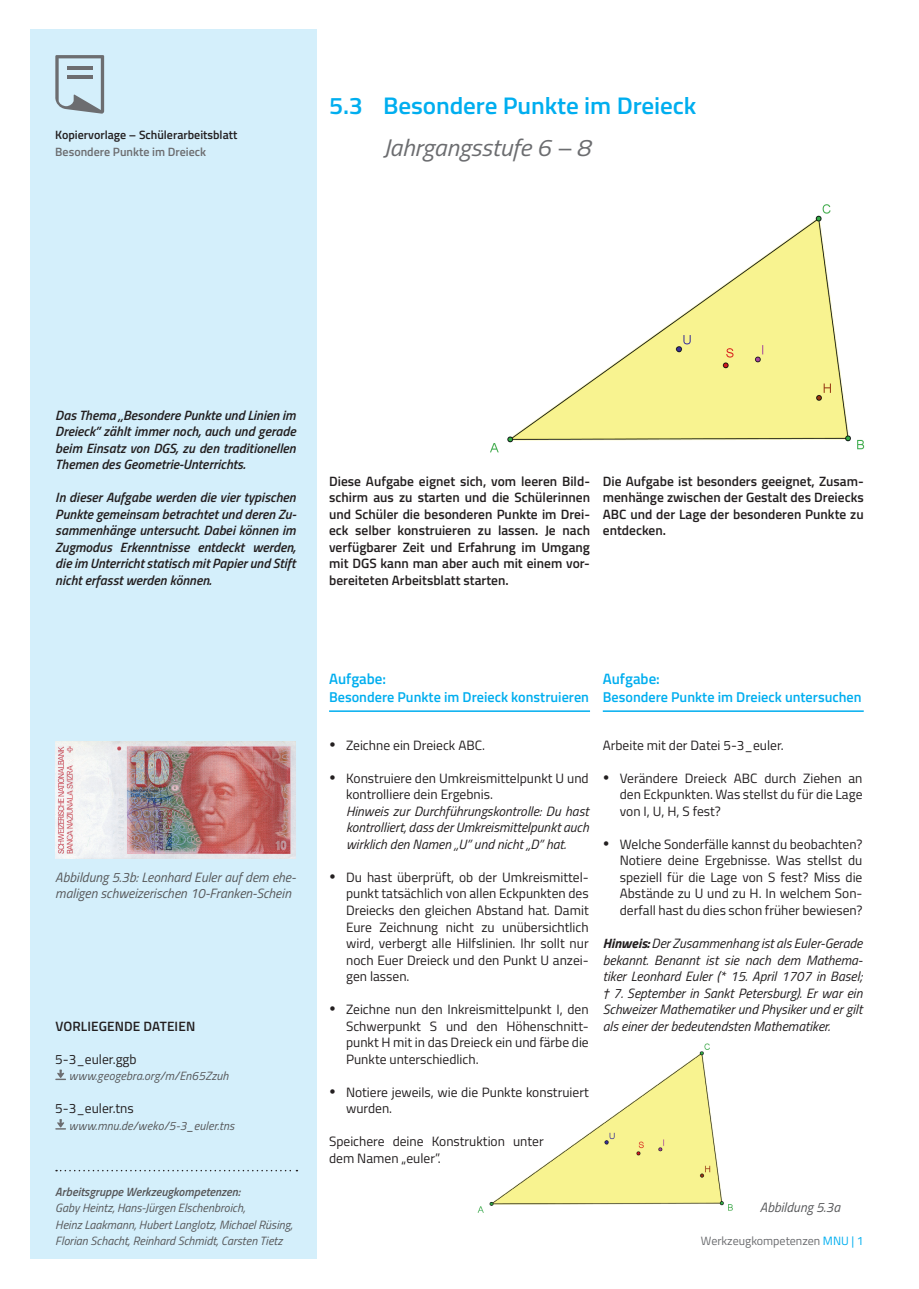
<style>
.page{position:relative;width:919px;height:1289px;background:#fff}
.page>*{position:absolute;margin:0;border:0;box-sizing:border-box;transform-origin:0 0}
.t1{font:600 24px "Titillium Web";letter-spacing:-.005em;color:#00aeef;scale:1.05 1}
.t2{font:italic 24px "Titillium Web";letter-spacing:-.005em;color:#6c6d70;scale:1.05 1}
.t3{font:600 15px "Titillium Web";color:#00aeef}
.t4{font:600 14.25px "Titillium Web";color:#00aeef}
.t5{font:13.5px/16.5px "Titillium Web";color:#231f20;text-align:justify}
.t6{font:600 13.5px/16.5px "Titillium Web";color:#231f20;text-align:justify}
.t7{font:italic 13.5px/16.5px "Titillium Web";color:#231f20;text-align:justify}
.t8{font:italic 600 13.5px/16.5px "Titillium Web";color:#231f20;text-align:justify}
.t9{font:italic 13.5px/16.5px "Titillium Web";color:#57585a}
.t10{font:italic 12px/16.5px "Titillium Web";color:#57585a}
.t11{font:italic 600 12px "Titillium Web";color:#57585a}
.t12{font:600 12px "Titillium Web";color:#231f20}
.t13{font:12px "Titillium Web";color:#6c6d70}
.t14{font:600 12px "Titillium Web";color:#6c6d70}
.s1{font-weight:700}
.s2{color:#00aeef}
</style>
<div class="page">
<div style="left:30px;top:30px;width:286px;height:1229px;background:#d4effb"></div>
<svg style="left:56px;top:1169px;width:241px;height:2px"></svg>
<svg style="left:55px;top:55px;width:49px;height:59px"></svg>
<hr style="left:67px;top:67px;width:25px;height:3px;background:#6c6d70">
<hr style="left:67px;top:75px;width:25px;height:4px;background:#6c6d70">
<svg style="left:55px;top:1069px;width:11px;height:11px"></svg>
<svg style="left:55px;top:1119px;width:11px;height:10px"></svg>
<img style="left:55px;top:741px;width:241px;height:117px">
<hr style="left:329px;top:710px;width:261px;height:2px;background:#00aeef">
<hr style="left:602px;top:710px;width:261px;height:2px;background:#00aeef">
<img style="left:477px;top:1043px;width:256px;height:170px">
<svg style="left:539px;top:1146px;width:4px;height:3px"></svg>
<img style="left:490px;top:204px;width:375px;height:249px">
<p class="t12" style="left:55px;top:126px;width:183px">Kopiervorlage – Schülerarbeitsblatt</p>
<p class="t14" style="left:55px;top:142px;width:152px">Besondere Punkte im Dreieck</p>
<h1 class="t1" style="left:329px;top:88px;width:351px">5.3 Besondere Punkte im Dreieck</h1>
<h1 class="t2" style="left:383px;top:130px;width:199px">Jahrgangsstufe 6 – 8</h1>
<p class="t8" style="left:55px;top:406px;width:242px">Das Thema „Besondere Punkte und Linien im Dreieck” zählt immer noch, auch und gerade beim Einsatz von DGS, zu den traditionellen Themen des Geometrie-Unterrichts.</p>
<p class="t8" style="left:55px;top:488px;width:242px">In dieser Aufgabe werden die vier typischen Punkte gemeinsam betrachtet und deren Zu&shy;sammenhänge untersucht. Dabei können im Zugmodus Erkenntnisse entdeckt werden, die im Unterricht statisch mit Papier und Stift nicht erfasst werden können.</p>
<p class="t6" style="left:329px;top:472px;width:262px">Diese Aufgabe eignet sich, vom leeren Bild&shy;schirm aus zu starten und die Schülerinnen und Schüler die besonderen Punkte im Drei&shy;eck selber konstruieren zu lassen. Je nach verfügbarer Zeit und Erfahrung im Umgang mit DGS kann man aber auch mit einem vor&shy;bereiteten Arbeitsblatt starten.</p>
<p class="t6" style="left:602px;top:472px;width:262px">Die Aufgabe ist besonders geeignet, Zusam&shy;menhänge zwischen der Gestalt des Dreiecks ABC und der Lage der besonderen Punkte zu entdecken.</p>
<p class="t9" style="left:55px;top:868px;width:242px">Abbildung 5.3b: Leonhard Euler auf dem ehe&shy;maligen schweizerischen 10-Franken-Schein</p>
<p class="t6" style="left:55px;top:1016px;width:141px">VORLIEGENDE DATEIEN</p>
<p class="t5" style="left:55px;top:1049px;width:83px">5-3_euler.ggb</p>
<p class="t10" style="left:69px;top:1066px;width:161px">www.geogebra.org/m/En65Zzuh</p>
<p class="t5" style="left:55px;top:1099px;width:80px">5-3_euler.tns</p>
<p class="t10" style="left:69px;top:1116px;width:167px">www.mnu.de/weko/5-3_euler.tns</p>
<p class="t11" style="left:55px;top:1182px;width:186px">Arbeitsgruppe Werkzeugkompetenzen:</p>
<p class="t10" style="left:55px;top:1198px;width:239px">Gaby Heintz, Hans-Jürgen Elschenbroich,<br>Heinz Laakmann, Hubert Langlotz, Michael Rüsing,<br>Florian Schacht, Reinhard Schmidt, Carsten Tietz</p>
<p class="t3" style="left:329px;top:667px;width:59px">Aufgabe:</p>
<p class="t4" style="left:329px;top:686px;width:261px">Besondere Punkte im Dreieck konstruieren</p>
<p class="t3" style="left:602px;top:667px;width:59px">Aufgabe:</p>
<p class="t4" style="left:602px;top:686px;width:260px">Besondere Punkte im Dreieck untersuchen</p>
<p class="t5" style="left:346px;top:736px;width:140px">Zeichne ein Dreieck ABC.</p>
<p class="t5" style="left:346px;top:769px;width:244px">Konstruiere den Umkreismittelpunkt U und kontrolliere dein Ergebnis.</p>
<p class="t7" style="left:346px;top:802px;width:244px">Hinweis zur Durchführungskontrolle: Du hast kontrolliert, dass der Umkreismittelpunkt auch wirklich den Namen „U” und nicht „D” hat.</p>
<p class="t5" style="left:346px;top:868px;width:244px">Du hast überprüft, ob der Umkreismittel&shy;punkt tatsächlich von allen Eckpunkten des Dreiecks den gleichen Abstand hat. Damit Eure Zeichnung nicht zu unübersichtlich wird, verbergt alle Hilfslinien. Ihr sollt nur noch Euer Dreieck und den Punkt U anzei&shy;gen lassen.</p>
<p class="t5" style="left:346px;top:1000px;width:244px">Zeichne nun den Inkreismittelpunkt I, den Schwerpunkt S und den Höhenschnitt&shy;punkt H mit in das Dreieck ein und färbe die Punkte unterschiedlich.</p>
<p class="t5" style="left:346px;top:1082px;width:244px">Notiere jeweils, wie die Punkte konstruiert wurden.</p>
<p class="t5" style="left:329px;top:1132px;width:216px">Speichere deine Konstruktion unter dem Namen „euler”.</p>
<p class="t5" style="left:602px;top:736px;width:182px">Arbeite mit der Datei 5-3_euler.</p>
<p class="t5" style="left:619px;top:769px;width:244px">Verändere Dreieck ABC durch Ziehen an den Eckpunkten. Was stellst du für die Lage von I, U, H, S fest?</p>
<p class="t5" style="left:619px;top:835px;width:244px">Welche Sonderfälle kannst du beobachten?<br>Notiere deine Ergebnisse. Was stellst du speziell für die Lage von S fest? Miss die Abstände zu U und zu H. In welchem Son&shy;derfall hast du dies schon früher bewiesen?</p>
<p class="t7" style="left:602px;top:934px;width:261px"><span class="s1">Hinweis:</span> Der Zusammenhang ist als Euler-Gerade bekannt. Benannt ist sie nach dem Mathema&shy;tiker Leonhard Euler (* 15. April 1707 in Basel; † 7. September in Sankt Petersburg). Er war ein Schweizer Mathematiker und Physiker und er gilt als einer der bedeutendsten Mathematiker.</p>
<p class="t9" style="left:759px;top:1198px;width:82px">Abbildung 5.3a</p>
<p class="t13" style="left:701px;top:1232px;width:164px">Werkzeugkompetenzen <span class="s2">MNU | 1</span></p>
</div>
